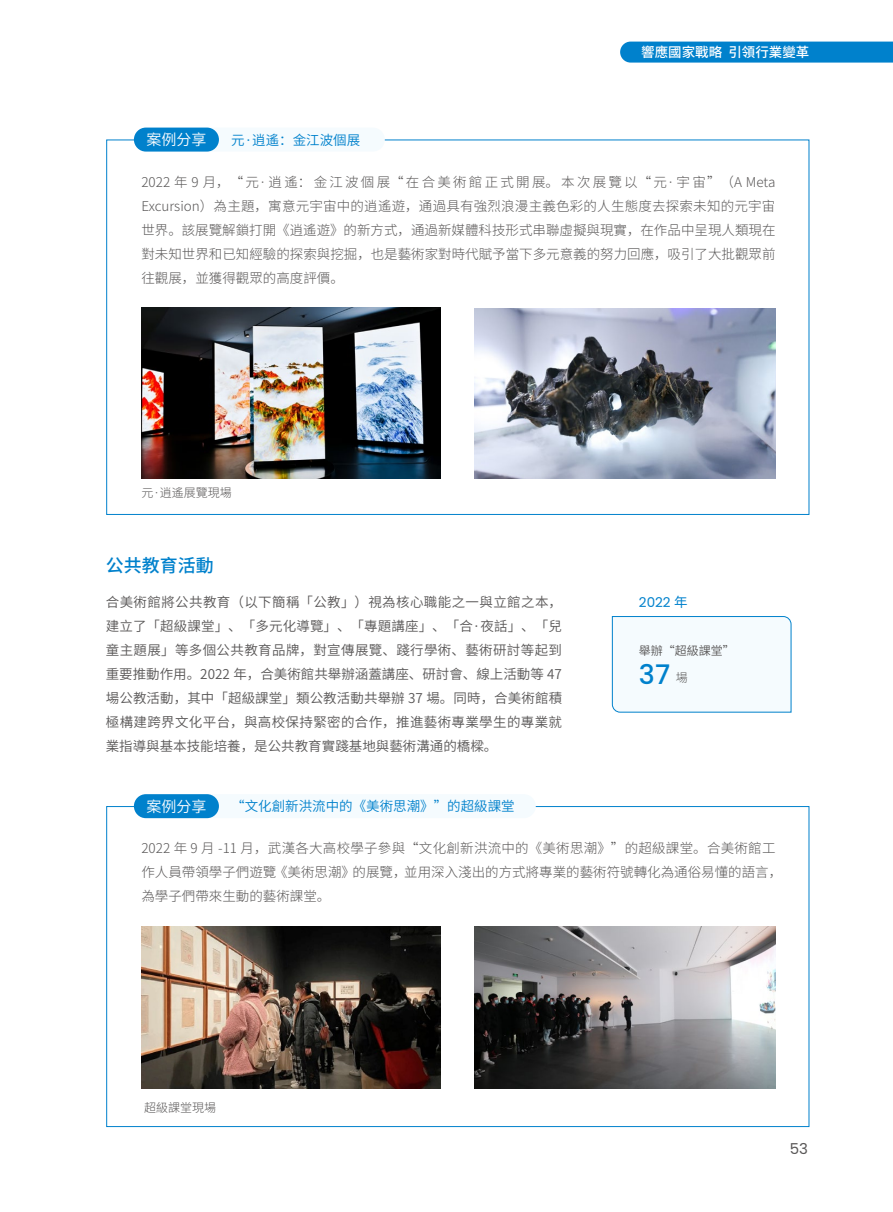
<style>
.page{position:relative;width:893px;height:1212px;background:#fff}
.page>*{position:absolute;margin:0;border:0;box-sizing:border-box;transform-origin:0 0}
.t1{font:500 27px "Poppins";color:#0081cc}
.t2{font:500 18px "Source Han Sans CN";color:#0081cc}
.t3{font:15px "Source Han Sans CN";color:#fff}
.t4{font:15px "Poppins";color:#595757}
.t5{font:300 13.5px/24px "Source Han Sans CN";color:#595757;text-align:justify}
.t6{font:13.5px/24px "Source Han Sans CN";color:#595757;text-align:justify}
.t7{font:13.5px "Source Han Sans CN";color:#0081cc}
.t8{font:500 13.5px "Source Han Sans CN";color:#fff}
.t9{font:13.5px "Poppins";color:#0081cc}
.t10{font:300 12px "Source Han Sans CN";color:#595757}
.t11{font:12px "Source Han Sans CN";color:#595757}
.s1{font-family:"Source Han Sans CN"}
</style>
<div class="page">
<div style="left:620px;top:42px;width:273px;height:21px;background:#0081cc"></div>
<div style="left:191px;top:128px;width:194px;height:24px;background:#f5fbfe;border-radius:12px"></div>
<div style="left:191px;top:794px;width:345px;height:24px;background:#f5fbfe;border-radius:12px"></div>
<div style="left:134px;top:128px;width:85px;height:24px;background:#0081cc;border-radius:12px"></div>
<div style="left:134px;top:794px;width:85px;height:24px;background:#0081cc;border-radius:12px"></div>
<img style="left:141px;top:308px;width:300px;height:170px">
<img style="left:141px;top:926px;width:300px;height:163px">
<img style="left:474px;top:308px;width:301px;height:170px">
<img style="left:474px;top:926px;width:301px;height:163px">
<div style="left:612px;top:616px;width:180px;height:97px;background:#f5fbfe"></div>
<p class="t3" style="left:146px;top:131px;width:62px">案例分享</p>
<p class="t7" style="left:231px;top:132px;width:130px">元·逍遙：金江波個展</p>
<p class="t8" style="left:641px;top:45px;width:170px">響應國家戰略 引領行業變革</p>
<p class="t5" style="left:141px;top:170px;width:636px">2022 年 9 月，“元·逍遙：金江波個展“在合美術館正式開展。本次展覽以“元·宇宙”（A Meta Excursion）為主題，寓意元宇宙中的逍遙遊，通過具有強烈浪漫主義色彩的人生態度去探索未知的元宇宙世界。該展覽解鎖打開《逍遙遊》的新方式，通過新媒體科技形式串聯虛擬與現實，在作品中呈現人類現在對未知世界和已知經驗的探索與挖掘，也是藝術家對時代賦予當下多元意義的努力回應，吸引了大批觀眾前往觀展，並獲得觀眾的高度評價。</p>
<p class="t10" style="left:141px;top:486px;width:92px">元·逍遙展覽現場</p>
<h2 class="t2" style="left:106px;top:555px;width:109px">公共教育活動</h2>
<p class="t6" style="left:106px;top:590px;width:458px">合美術館將公共教育（以下簡稱「公教」）視為核心職能之一與立館之本，建立了「超級課堂」、「多元化導覽」、「專題講座」、「合·夜話」、「兒童主題展」等多個公共教育品牌，對宣傳展覽、踐行學術、藝術研討等起到重要推動作用。2022 年，合美術館共舉辦涵蓋講座、研討會、線上活動等 47場公教活動，其中「超級課堂」類公教活動共舉辦 37 場。同時，合美術館積極構建跨界文化平台，與高校保持緊密的合作，推進藝術專業學生的專業就業指導與基本技能培養，是公共教育實踐基地與藝術溝通的橋樑。</p>
<p class="t3" style="left:146px;top:798px;width:62px">案例分享</p>
<p class="t7" style="left:231px;top:799px;width:285px">“文化創新洪流中的《美術思潮》”的超級課堂</p>
<p class="t9" style="left:639px;top:594px;width:50px">2022 <span class="s1">年</span></p>
<p class="t11" style="left:639px;top:644px;width:97px">舉辦“超級課堂”</p>
<h1 class="t1" style="left:639px;top:659px;width:33px">37</h1>
<p class="t10" style="left:676px;top:671px;width:13px">場</p>
<p class="t5" style="left:141px;top:837px;width:642px;text-align:left">2022 年 9 月 -11 月，武漢各大高校學子參與“文化創新洪流中的《美術思潮》”的超級課堂。合美術館工作人員帶領學子們遊覽《美術思潮》的展覽，並用深入淺出的方式將專業的藝術符號轉化為通俗易懂的語言，為學子們帶來生動的藝術課堂。</p>
<p class="t10" style="left:144px;top:1101px;width:74px">超級課堂現場</p>
<p class="t4" style="left:790px;top:1140px;width:20px">53</p>
</div>
